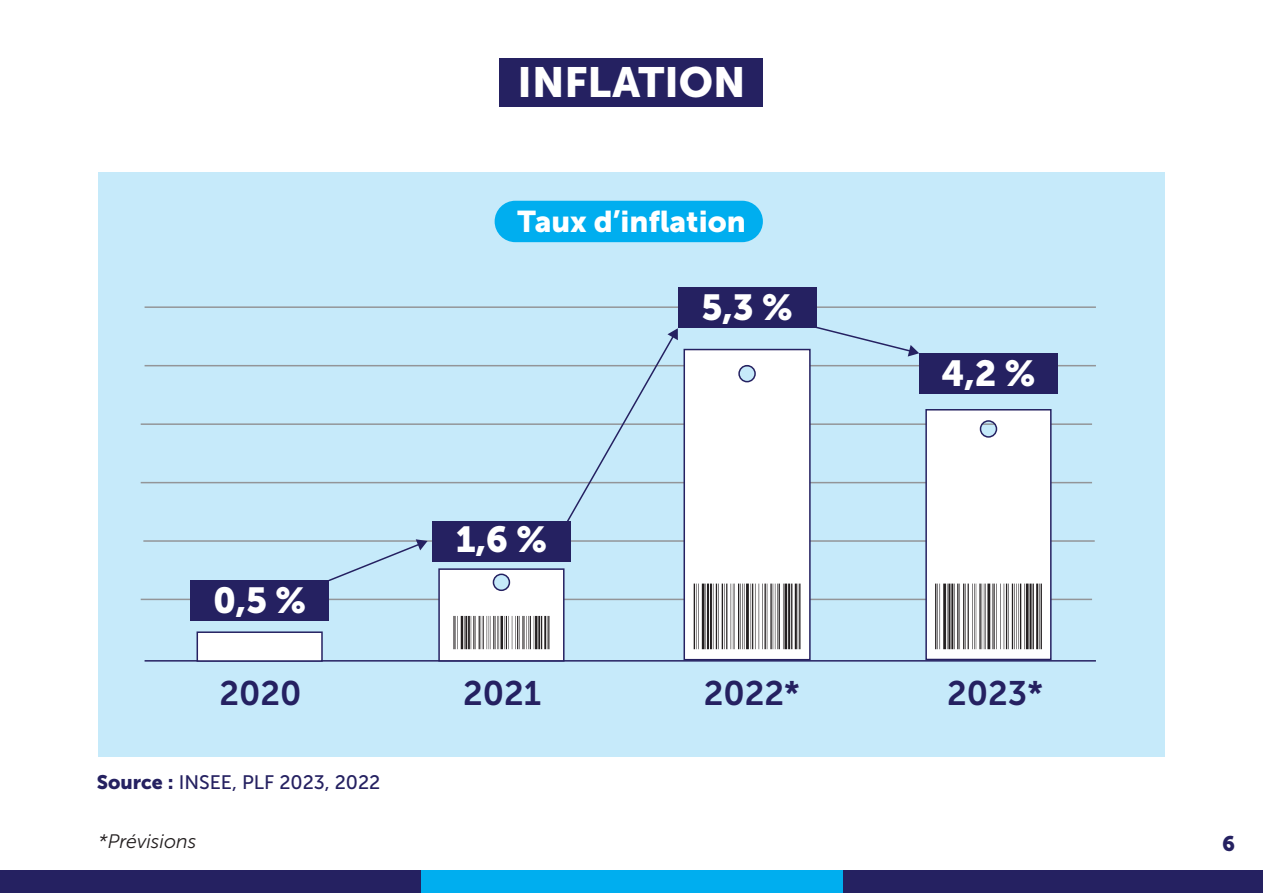
<style>
.page{position:relative;width:1263px;height:893px;background:#fff}
.page>*{position:absolute;margin:0;border:0;box-sizing:border-box;transform-origin:0 0}
.t1{font:42px "Museo Sans 900";color:#fff}
.t2{font:36px "Museo Sans 900";color:#fff}
.t3{font:33.9px "Museo Sans 700";color:#252161}
.t4{font:29.85px "Museo Sans 900";color:#fff}
.t5{font:21px "Museo Sans 900";color:#252161}
.t6{font:19.5px "Museo Sans 500";color:#252161}
.t7{font:italic 19.5px "Museo Sans 300";color:#231f20}
.s1{font-family:"Museo Sans 900"}
</style>
<div class="page">
<div style="left:0;top:870px;width:422px;height:23px;background:#252161"></div>
<div style="left:841px;top:870px;width:422px;height:23px;background:#252161"></div>
<div style="left:421px;top:870px;width:421px;height:23px;background:#00aeef"></div>
<div style="left:99px;top:172px;width:1066px;height:584px;background:#c6eafa"></div>
<hr style="left:141px;top:599px;width:951px;height:1px;background:#939598">
<hr style="left:143px;top:540px;width:952px;height:2px;background:#939598">
<hr style="left:141px;top:482px;width:951px;height:1px;background:#939598">
<hr style="left:141px;top:423px;width:951px;height:2px;background:#939598">
<hr style="left:145px;top:365px;width:951px;height:1px;background:#939598">
<hr style="left:145px;top:306px;width:951px;height:2px;background:#939598">
<div style="left:495px;top:201px;width:268px;height:41px;background:#00aeef;border-radius:21px"></div>
<hr style="left:145px;top:660px;width:951px;height:2px;background:#252161">
<div style="left:190px;top:580px;width:139px;height:41px;background:#252161"></div>
<div style="left:432px;top:521px;width:139px;height:40px;background:#252161"></div>
<svg style="left:925px;top:409px;width:127px;height:252px;background:#e1e1e4"></svg>
<div style="left:197px;top:631px;width:126px;height:31px;background:#fff;border:2px solid #252161"></div>
<div style="left:678px;top:287px;width:138px;height:41px;background:#252161"></div>
<div style="left:919px;top:353px;width:139px;height:41px;background:#252161"></div>
<svg style="left:327px;top:539px;width:101px;height:43px"></svg>
<svg style="left:438px;top:325px;width:481px;height:337px"></svg>
<div style="left:500px;top:58px;width:263px;height:49px;background:#252161"></div>
<h1 class="t1" style="left:518px;top:58px;width:230px">INFLATION</h1>
<h3 class="t4" style="left:517px;top:204px;width:230px">Taux d’inflation</h3>
<h2 class="t2" style="left:213px;top:580px;width:94px">0,5 %</h2>
<h2 class="t2" style="left:456px;top:519px;width:93px">1,6 %</h2>
<h2 class="t2" style="left:701px;top:287px;width:93px">5,3 %</h2>
<h2 class="t2" style="left:941px;top:353px;width:95px">4,2 %</h2>
<h3 class="t3" style="left:219px;top:674px;width:83px">2020</h3>
<h3 class="t3" style="left:463px;top:674px;width:80px">2021</h3>
<h3 class="t3" style="left:704px;top:674px;width:97px">2022*</h3>
<h3 class="t3" style="left:947px;top:674px;width:97px">2023*</h3>
<p class="t6" style="left:97px;top:771px;width:285px"><span class="s1">Source :</span> INSEE, PLF 2023, 2022</p>
<p class="t7" style="left:99px;top:830px;width:99px">*Prévisions</p>
<p class="t5" style="left:1222px;top:832px;width:14px">6</p>
</div>
